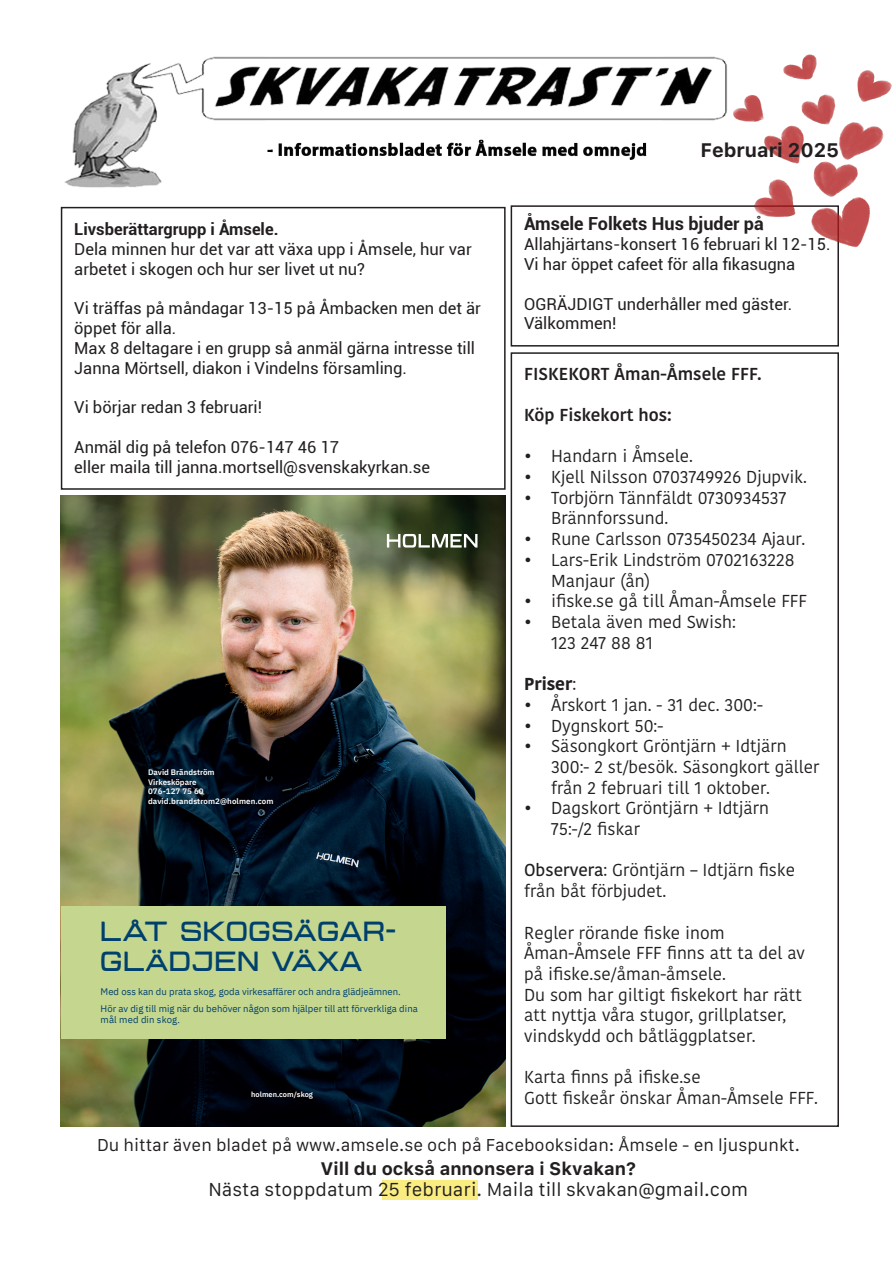
<style>
.page{position:relative;width:893px;height:1263px;background:#fff}
.page>*{position:absolute;margin:0;border:0;box-sizing:border-box;transform-origin:0 0}
.t1{font:27.6px/29.7px "Holmen Tree";color:#00406d}
.t2{font:700 19.5px "Galvji";color:#231f20}
.t3{font:18px/21.6px "Galvji";color:#231f20;text-align:center}
.t4{font:700 18px "Roboto";color:#231f20}
.t5{font:17.25px/20.7px "Kohinoor Devanagari";color:#231f20}
.t6{font:600 17.25px "Kohinoor Devanagari";color:#231f20}
.t7{font:700 17.25px "Kohinoor Devanagari";color:#231f20}
.t8{font:16.5px/19.8px "Roboto";color:#231f20}
.t9{font:16.5px "Galvji";color:#231f20}
.t10{font:700 16.5px "Roboto";color:#231f20}
.t11{font:9.6px/17.1px "IBM Plex Sans";color:#00406d}
.t12{font:600 7.95px/9.6px "IBM Plex Sans";color:#fff}
.t13{font:600 7.35px "IBM Plex Sans";color:#fff}
.s1{font-weight:400}
.s2{font-weight:500}
.s3{font-weight:700}
</style>
<div class="page">
<img style="left:64px;top:56px;width:637px;height:132px">
<div style="left:511px;top:205px;width:328px;height:142px;border:2px solid #231f20"></div>
<img style="left:61px;top:495px;width:445px;height:632px">
<div style="left:61px;top:906px;width:384px;height:133px;background:#c5d78f"></div>
<svg style="left:387px;top:534px;width:90px;height:13px"></svg>
<div style="left:511px;top:352px;width:328px;height:775px;border:2px solid #231f20"></div>
<div style="left:382px;top:1179px;width:95px;height:20px;background:#f9ec80"></div>
<img style="left:701px;top:54px;width:191px;height:212px">
<div style="left:61px;top:207px;width:445px;height:283px;border:2px solid #231f20"></div>
<p class="t10" style="left:74px;top:217px;width:206px">Livsberättargrupp i Åmsele.</p>
<p class="t8" style="left:74px;top:238px;width:399px">Dela minnen hur det var att växa upp i Åmsele, hur var arbetet i skogen och hur ser livet ut nu?</p>
<p class="t8" style="left:74px;top:298px;width:408px">Vi träffas på måndagar 13-15 på Åmbacken men det är öppet för alla.</p>
<p class="t8" style="left:74px;top:337px;width:402px">Max 8 deltagare i en grupp så anmäl gärna intresse till<br>Janna Mörtsell, diakon i Vindelns församling.</p>
<p class="t8" style="left:74px;top:397px;width:189px">Vi börjar redan 3 februari!</p>
<p class="t8" style="left:74px;top:436px;width:357px">Anmäl dig på telefon 076-147 46 17<br>eller maila till janna.mortsell@svenskakyrkan.se</p>
<p class="t12" style="left:148px;top:767px;width:127px">David Brändström<br>Virkesköpare<br>076-127 75 60 david.brandstrom2@holmen.com</p>
<p class="t1" style="left:100px;top:917px;width:298px">LÅT SKOGSÄGAR-<br>GLÄDJEN VÄXA</p>
<p class="t11" style="left:101px;top:982px;width:319px">Med oss kan du prata skog, goda virkesaffärer och andra glädjeämnen.<br>Hör av dig till mig när du behöver någon som hjälper till att förverkliga dina</p>
<p class="t11" style="left:101px;top:1011px;width:81px">mål med din skog.</p>
<p class="t13" style="left:251px;top:1089px;width:63px">holmen.com/skog</p>
<p class="t2" style="left:700px;top:139px;width:140px">Februari 2025</p>
<p class="t4" style="left:524px;top:211px;width:241px">Åmsele Folkets Hus bjuder på</p>
<p class="t8" style="left:524px;top:234px;width:308px">Allahjärtans-konsert 16 februari kl 12-15.<br>Vi har öppet cafeet för alla fikasugna</p>
<p class="t8" style="left:524px;top:293px;width:270px">OGRÄJDIGT underhåller med gäster.</p>
<p class="t8" style="left:524px;top:313px;width:94px">Välkommen!</p>
<p class="t6" style="left:524px;top:363px;width:239px">FISKEKORT Åman-Åmsele FFF.</p>
<p class="t6" style="left:524px;top:405px;width:149px">Köp Fiskekort hos:</p>
<p class="t5" style="left:524px;top:446px;width:171px">• Handarn i Åmsele.</p>
<p class="t5" style="left:524px;top:467px;width:284px">• Kjell Nilsson 0703749926 Djupvik.</p>
<p class="t5" style="left:551px;top:487px;width:237px;text-indent:-27px">• Torbjörn Tännfäldt 0730934537<br>Brännforssund.</p>
<p class="t5" style="left:524px;top:529px;width:283px">• Rune Carlsson 0735450234 Ajaur.</p>
<p class="t5" style="left:551px;top:550px;width:245px;text-indent:-27px">• Lars-Erik Lindström 0702163228<br>Manjaur (ån)</p>
<p class="t5" style="left:524px;top:591px;width:284px">• ifiske.se gå till Åman-Åmsele FFF</p>
<p class="t5" style="left:551px;top:612px;width:186px;text-indent:-27px">• Betala även med Swish:<br>123 247 88 81</p>
<p class="t7" style="left:524px;top:669px;width:54px">Priser<span class="s1">:</span></p>
<p class="t5" style="left:524px;top:694px;width:240px">• Årskort 1 jan. - 31 dec. 300:-</p>
<p class="t5" style="left:524px;top:715px;width:141px">• Dygnskort 50:-</p>
<p class="t5" style="left:551px;top:736px;width:270px;text-indent:-27px">• Säsongkort Gröntjärn + Idtjärn<br>300:- 2 st/besök. Säsongkort gäller från 2 februari till 1 oktober.</p>
<p class="t5" style="left:551px;top:798px;width:219px;text-indent:-27px">• Dagskort Gröntjärn + Idtjärn<br>75:-/2 fiskar</p>
<p class="t5" style="left:524px;top:860px;width:272px"><span class="s2">Observera</span>: Gröntjärn – Idtjärn fiske från båt förbjudet.</p>
<p class="t5" style="left:524px;top:922px;width:282px">Regler rörande fiske inom<br>Åman-Åmsele FFF finns att ta del av på ifiske.se/åman-åmsele.</p>
<p class="t5" style="left:524px;top:984px;width:279px">Du som har giltigt fiskekort har rätt att nyttja våra stugor, grillplatser, vindskydd och båtläggplatser.</p>
<p class="t5" style="left:524px;top:1067px;width:178px">Karta finns på ifiske.se</p>
<p class="t5" style="left:524px;top:1088px;width:295px">Gott fiskeår önskar Åman-Åmsele FFF.</p>
<p class="t9" style="left:97px;top:1135px;width:704px">Du hittar även bladet på www.amsele.se och på Facebooksidan: Åmsele - en ljuspunkt.</p>
<p class="t3" style="left:208px;top:1158px;width:541px"><span class="s3">Vill du också annonsera i Skvakan?<br></span>Nästa stoppdatum 25 februari. Maila till skvakan@gmail.com</p>
</div>
